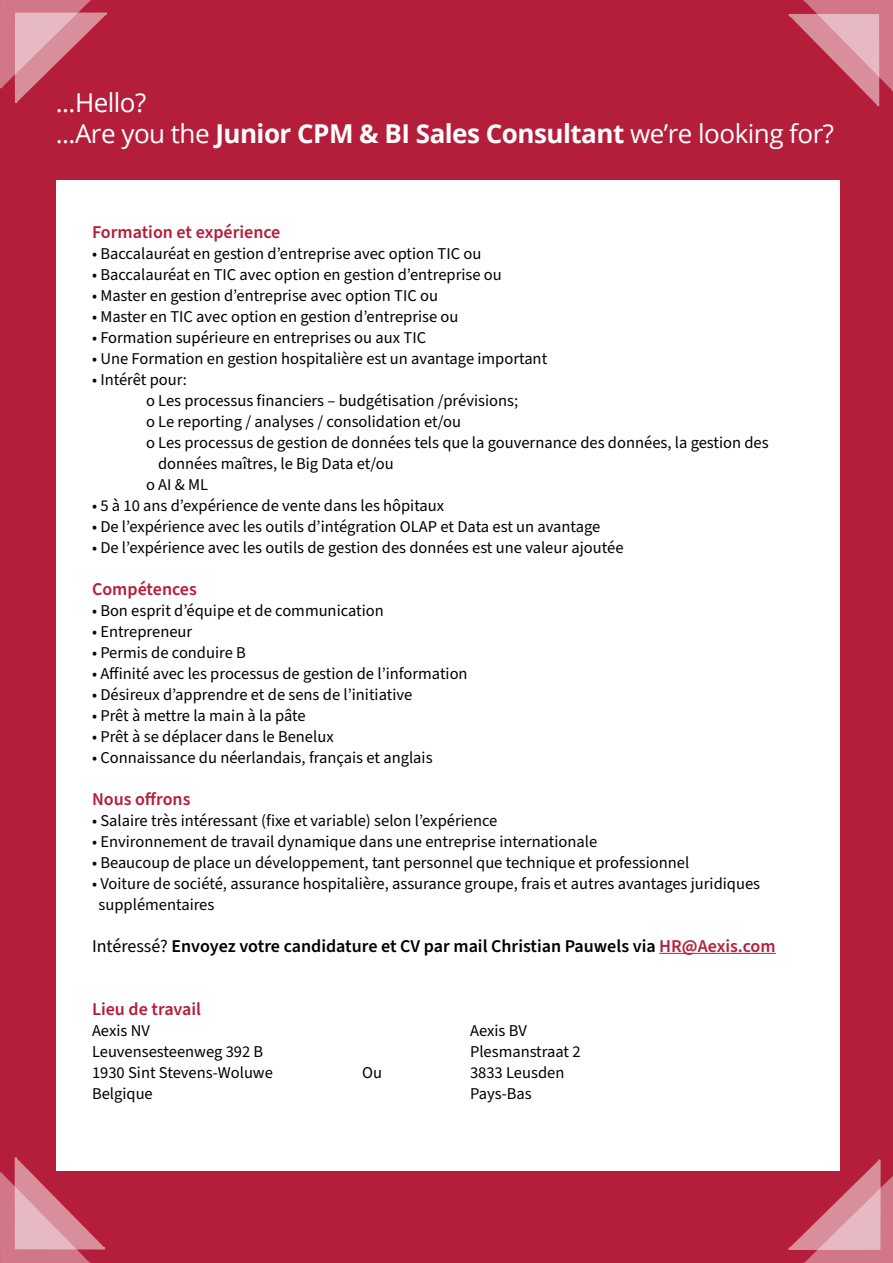
<style>
.page{position:relative;width:893px;height:1263px;background:#b41e3b}
.page>*{position:absolute;margin:0;border:0;box-sizing:border-box;transform-origin:0 0}
.t1{font:26.1px/31.2px "Open Sans";letter-spacing:-.02em;color:#fff}
.t2{font:600 18px "Source Sans Pro";color:#000}
.t3{font:600 18px "Source Sans Pro";color:#b41e3b}
.t4{font:16.5px/21px "Source Sans Pro";color:#000}
.s1{font-weight:700}
.s2{font-weight:400}
.s3{color:#b5213d}
</style>
<div class="page">
<div style="left:56px;top:180px;width:783px;height:990px;background:#fff"></div>
<svg style="left:0;top:0;width:107px;height:103px"></svg>
<svg style="left:788px;top:0;width:105px;height:106px"></svg>
<hr style="left:659px;top:953px;width:117px;height:1px;background:#b5213d">
<svg style="left:0;top:1157px;width:108px;height:106px"></svg>
<svg style="left:786px;top:1157px;width:107px;height:106px"></svg>
<h1 class="t1" style="left:56px;top:86px;width:780px">...Hello?<br>...Are you the <span class="s1">Junior CPM &amp; BI Sales Consultant</span> we’re looking for?</h1>
<p class="t3" style="left:92px;top:220px;width:190px">Formation et expérience</p>
<p class="t4" style="left:92px;top:243px;width:391px">• Baccalauréat en gestion d’entreprise avec option TIC ou</p>
<p class="t4" style="left:92px;top:264px;width:411px">• Baccalauréat en TIC avec option en gestion d’entreprise ou</p>
<p class="t4" style="left:92px;top:285px;width:347px">• Master en gestion d’entreprise avec option TIC ou</p>
<p class="t4" style="left:92px;top:306px;width:368px">• Master en TIC avec option en gestion d’entreprise ou</p>
<p class="t4" style="left:92px;top:327px;width:336px">• Formation supérieure en entreprises ou aux TIC</p>
<p class="t4" style="left:92px;top:348px;width:457px">• Une Formation en gestion hospitalière est un avantage important</p>
<p class="t4" style="left:92px;top:369px;width:97px">• Intérêt pour:</p>
<p class="t4" style="left:146px;top:390px;width:374px">o Les processus financiers – budgétisation /prévisions;</p>
<p class="t4" style="left:146px;top:411px;width:316px">o Le reporting / analyses / consolidation et/ou</p>
<p class="t4" style="left:146px;top:432px;width:624px">o Les processus de gestion de données tels que la gouvernance des données, la gestion des</p>
<p class="t4" style="left:158px;top:453px;width:237px">données maîtres, le Big Data et/ou</p>
<p class="t4" style="left:146px;top:474px;width:64px">o AI &amp; ML</p>
<p class="t4" style="left:92px;top:495px;width:354px">• 5 à 10 ans d’expérience de vente dans les hôpitaux</p>
<p class="t4" style="left:92px;top:516px;width:510px">• De l’expérience avec les outils d’intégration OLAP et Data est un avantage</p>
<p class="t4" style="left:92px;top:537px;width:533px">• De l’expérience avec les outils de gestion des données est une valeur ajoutée</p>
<p class="t3" style="left:92px;top:577px;width:106px">Compétences</p>
<p class="t4" style="left:92px;top:600px;width:293px">• Bon esprit d’équipe et de communication</p>
<p class="t4" style="left:92px;top:621px;width:102px">• Entrepreneur</p>
<p class="t4" style="left:92px;top:642px;width:155px">• Permis de conduire B</p>
<p class="t4" style="left:92px;top:663px;width:377px">• Affinité avec les processus de gestion de l’information</p>
<p class="t4" style="left:92px;top:684px;width:322px">• Désireux d’apprendre et de sens de l’initiative</p>
<p class="t4" style="left:92px;top:705px;width:215px">• Prêt à mettre la main à la pâte</p>
<p class="t4" style="left:92px;top:726px;width:243px">• Prêt à se déplacer dans le Benelux</p>
<p class="t4" style="left:92px;top:747px;width:342px">• Connaissance du néerlandais, français et anglais</p>
<p class="t3" style="left:92px;top:787px;width:100px">Nous offrons</p>
<p class="t4" style="left:92px;top:810px;width:407px">• Salaire très intéressant (fixe et variable) selon l’expérience</p>
<p class="t4" style="left:92px;top:831px;width:507px">• Environnement de travail dynamique dans une entreprise internationale</p>
<p class="t4" style="left:92px;top:852px;width:599px">• Beaucoup de place un développement, tant personnel que technique et professionnel</p>
<p class="t4" style="left:99px;top:873px;width:663px;text-indent:-7px">• Voiture de société, assurance hospitalière, assurance groupe, frais et autres avantages juridiques supplémentaires</p>
<p class="t2" style="left:92px;top:934px;width:685px"><span class="s2">Intéressé?</span> Envoyez votre candidature et CV par mail Christian Pauwels via <span class="s3">HR@Aexis.com</span></p>
<p class="t3" style="left:92px;top:997px;width:111px">Lieu de travail</p>
<p class="t4" style="left:92px;top:1020px;width:59px">Aexis NV</p>
<p class="t4" style="left:470px;top:1020px;width:58px">Aexis BV</p>
<p class="t4" style="left:92px;top:1041px;width:173px">Leuvensesteenweg 392 B</p>
<p class="t4" style="left:470px;top:1041px;width:112px">Plesmanstraat 2</p>
<p class="t4" style="left:92px;top:1062px;width:182px">1930 Sint Stevens-Woluwe</p>
<p class="t4" style="left:362px;top:1062px;width:21px">Ou</p>
<p class="t4" style="left:470px;top:1062px;width:96px">3833 Leusden</p>
<p class="t4" style="left:92px;top:1083px;width:62px">Belgique</p>
<p class="t4" style="left:470px;top:1083px;width:63px">Pays-Bas</p>
</div>
